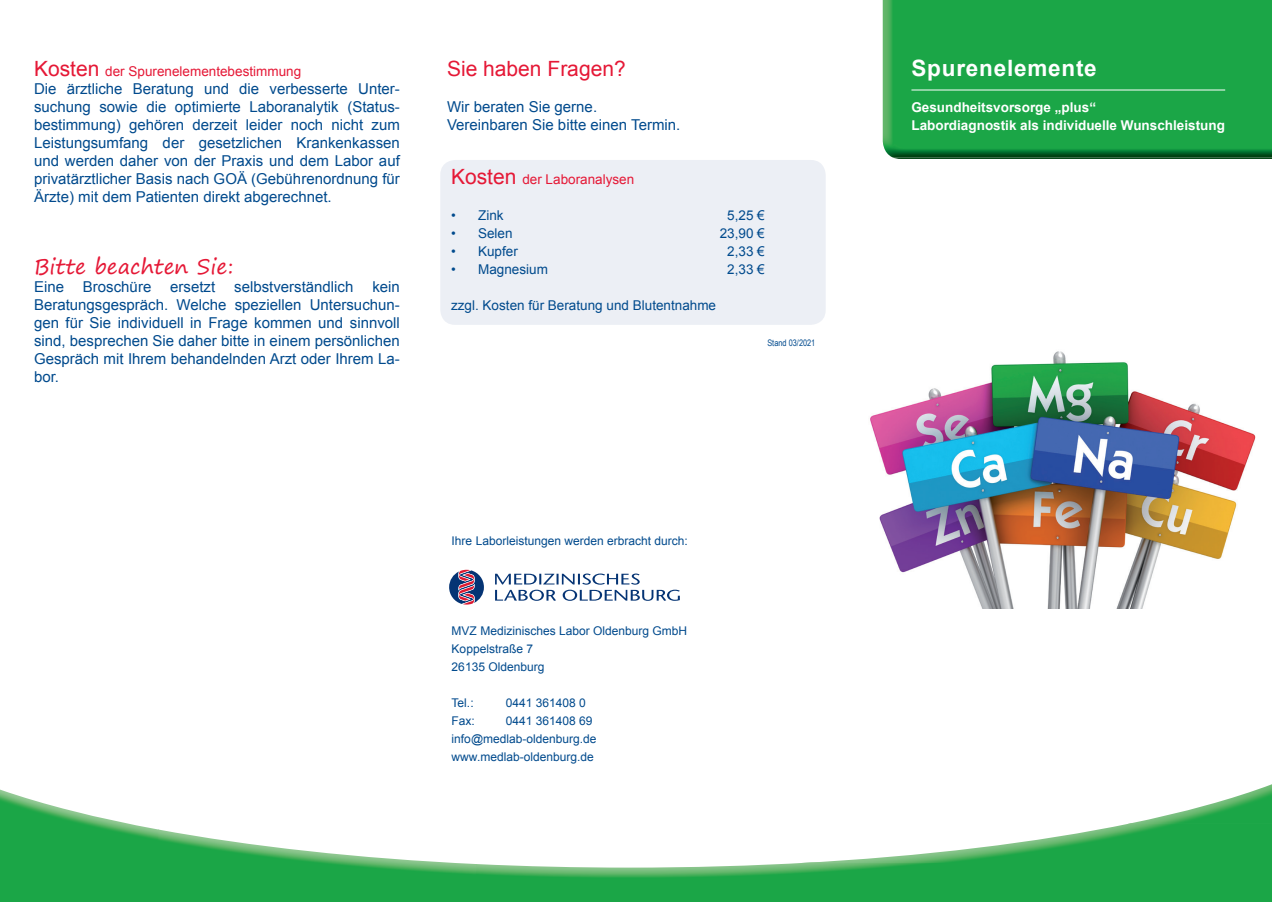
<style>
.page{position:relative;width:1272px;height:902px;background:#fff}
.page>*{position:absolute;margin:0;border:0;box-sizing:border-box;transform-origin:0 0}
.t1{font:700 22.5px "Arial";letter-spacing:.035em;color:#fff}
.t2{font:21px "Segoe Print";color:#e51836}
.t3{font:21px "Arial";color:#e51836}
.t4{font:15px/18px "Arial";color:#004a8d;text-align:justify}
.t5{font:13.5px "Arial";color:#004a8d}
.t6{font:700 13.5px/18px "Arial";color:#fff}
.t7{font:13.5px "Arial";color:#e51836}
.t8{font:12px/18px "Arial";color:#004a8d}
.t9{font:9px "Arial Narrow";color:#004a8d}
.s1{font-size:21px}
</style>
<div class="page">
<div style="left:440px;top:160px;width:385px;height:165px;background:#eceff5;border-radius:15px"></div>
<img style="left:870px;top:351px;width:386px;height:257px">
<img style="left:0;top:789px;width:158px;height:112px">
<img style="left:158px;top:829px;width:318px;height:72px">
<img style="left:476px;top:863px;width:795px;height:38px">
<img style="left:802px;top:823px;width:469px;height:40px">
<img style="left:1133px;top:784px;width:138px;height:39px">
<img style="left:892px;top:157px;width:379px;height:2px">
<img style="left:882px;top:0;width:389px;height:157px">
<hr style="left:911px;top:90px;width:314px;height:1px;background:#fff">
<svg style="left:495px;top:573px;width:184px;height:27px"></svg>
<svg style="left:449px;top:569px;width:35px;height:35px"></svg>
<p class="t7" style="left:34px;top:63px;width:269px"><span class="s1">Kosten</span> der Spurenelementebestimmung</p>
<p class="t4" style="left:34px;top:80px;width:367px">Die ärztliche Beratung und die verbesserte Unter&shy;suchung sowie die optimierte Laboranalytik (Status&shy;bestimmung) gehören derzeit leider noch nicht zum Leistungsumfang der gesetzlichen Krankenkassen und werden daher von der Praxis und dem Labor auf privatärztlicher Basis nach GOÄ (Gebührenordnung für Ärzte) mit dem Patienten direkt abgerechnet.</p>
<h2 class="t2" style="left:34px;top:248px;width:201px">Bitte beachten Sie:</h2>
<p class="t4" style="left:34px;top:278px;width:32px">Eine</p>
<p class="t4" style="left:83px;top:278px;width:70px">Broschü re</p>
<p class="t4" style="left:170px;top:278px;width:47px">ersetzt</p>
<p class="t4" style="left:234px;top:278px;width:121px">selbstverständlich</p>
<p class="t4" style="left:34px;top:278px;width:367px;text-indent:338px">kein Beratungsgespräch. Welche speziellen Untersuchun&shy;gen fü r Sie individuell in Frage kommen und sinnvoll sind, besprechen Sie daher bitte in einem persönlichen Gespräch mit Ihrem behandelnden Arzt oder Ihrem La&shy;bor.</p>
<h2 class="t3" style="left:447px;top:55px;width:180px">Sie haben Fragen?</h2>
<p class="t4" style="left:447px;top:98px;width:235px">Wir beraten Sie gerne.<br>Vereinbaren Sie bitte einen Termin.</p>
<p class="t7" style="left:451px;top:171px;width:185px"><span class="s1">Kosten</span> der Laboranalysen</p>
<p class="t5" style="left:451px;top:207px;width:54px">• Zink</p>
<p class="t5" style="left:727px;top:207px;width:39px">5,25 €</p>
<p class="t5" style="left:451px;top:225px;width:63px">• Selen</p>
<p class="t5" style="left:719px;top:225px;width:47px">23,90 €</p>
<p class="t5" style="left:451px;top:243px;width:68px">• Kupfer</p>
<p class="t5" style="left:727px;top:243px;width:39px">2,33 €</p>
<p class="t5" style="left:451px;top:261px;width:98px">• Magnesium</p>
<p class="t5" style="left:727px;top:261px;width:39px">2,33 €</p>
<p class="t5" style="left:451px;top:297px;width:266px">zzgl. Kosten für Beratung und Blutentnahme</p>
<p class="t9" style="left:767px;top:336px;width:50px">Stand 03/2021</p>
<p class="t8" style="left:451px;top:531px;width:238px">Ihre Laborleistungen werden erbracht durch:</p>
<p class="t8" style="left:451px;top:621px;width:237px">MVZ Medizinisches Labor Oldenburg GmbH<br>Koppelstraße 7<br>26135 Oldenburg</p>
<p class="t8" style="left:451px;top:693px;width:24px">Tel.:</p>
<p class="t8" style="left:505px;top:693px;width:82px">0441 361408 0</p>
<p class="t8" style="left:451px;top:711px;width:25px">Fax:</p>
<p class="t8" style="left:451px;top:711px;width:146px;text-indent:54px">0441 361408 69 info@medlab-oldenburg.de www.medlab-oldenburg.de</p>
<h1 class="t1" style="left:911px;top:53px;width:187px">Spurenelemente</h1>
<p class="t6" style="left:911px;top:99px;width:315px">Gesundheitsvorsorge „plus“<br>Labordiagnostik als individuelle Wunschleistung</p>
</div>
